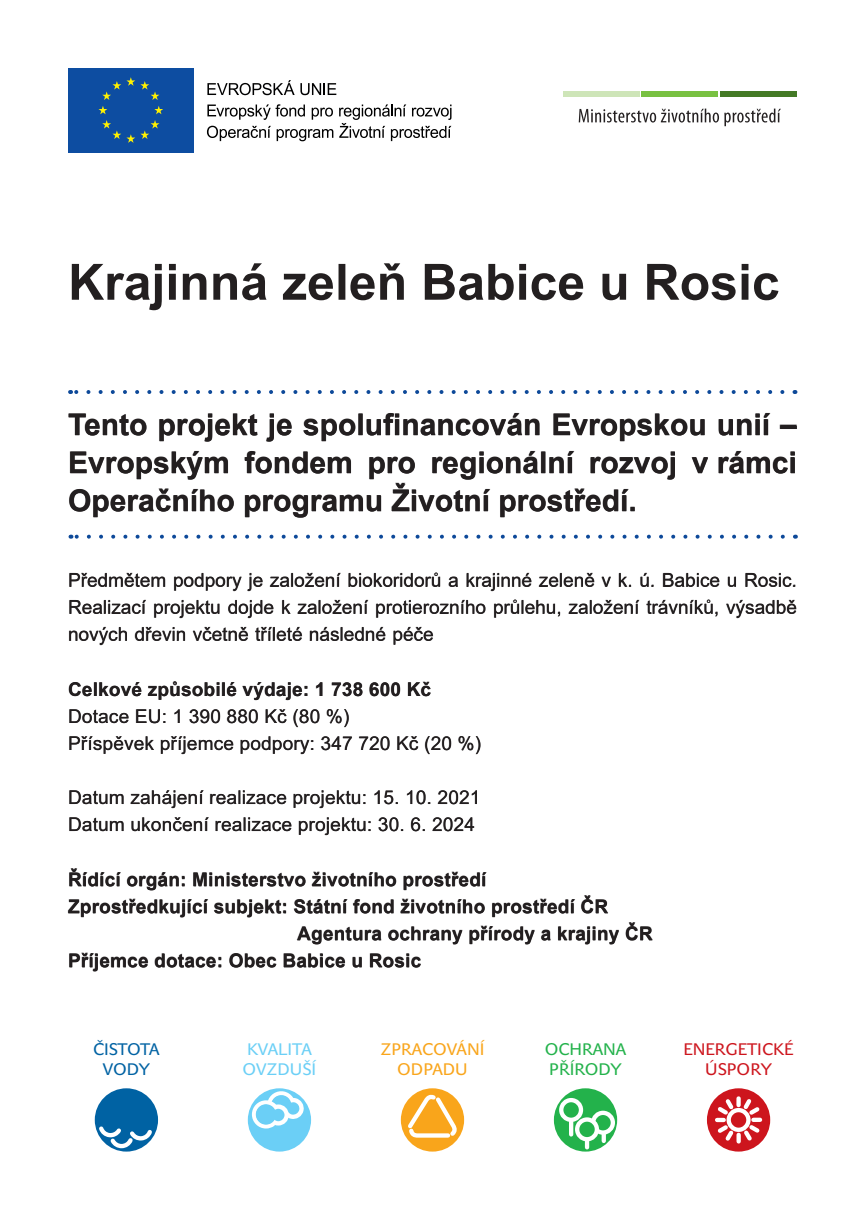
<style>
.page{position:relative;width:865px;height:1214px;background:#fff}
.page>*{position:absolute;margin:0;border:0;box-sizing:border-box;transform-origin:0 0}
.Spolufinancování{font:700 30px/38px "Arial";color:#231f20;text-align:justify}
.Cíl_projektu{font:19px/27px "Arial";color:#231f20;text-align:justify}
.Ostatní_náklady{font:19px/27px "Arial";letter-spacing:.01em;color:#231f20}
.Subjekty{font:700 19px/27px "Arial";letter-spacing:.01em;color:#231f20}
.Subjekt_1__řádek{font:700 19px "Arial";letter-spacing:.01em;color:#231f20}
.Celkové_náklady{font:700 19px "Arial";letter-spacing:.01em;color:#231f20}
.t1{font:16.5px/19.8px "John Sans Text Pro";color:#cd151d;text-align:center}
.t2{font:16.5px/19.8px "John Sans Text Pro";color:#f9a51b;text-align:center}
.t3{font:16.5px "John Sans Text Pro";color:#6bcff6}
.t4{font:16.5px "John Sans Text Pro";color:#23b24b}
.t5{font:16.5px/19.8px "John Sans Text Pro";letter-spacing:-.025em;color:#0062a3;text-align:center}
</style>
<div class="page">
<svg style="left:207px;top:80px;width:129px;height:15px"></svg>
<svg style="left:207px;top:104px;width:98px;height:16px"></svg>
<svg style="left:312px;top:108px;width:21px;height:12px"></svg>
<svg style="left:207px;top:126px;width:64px;height:15px"></svg>
<svg style="left:277px;top:129px;width:56px;height:12px"></svg>
<svg style="left:339px;top:104px;width:112px;height:37px"></svg>
<div style="left:68px;top:68px;width:126px;height:85px;background:#0d4da1"></div>
<svg style="left:98px;top:106px;width:9px;height:8px"></svg>
<svg style="left:154px;top:106px;width:9px;height:8px"></svg>
<svg style="left:102px;top:77px;width:57px;height:23px"></svg>
<svg style="left:102px;top:120px;width:57px;height:23px"></svg>
<div style="left:563px;top:91px;width:76px;height:6px;background:#cee5b8"></div>
<div style="left:641px;top:91px;width:77px;height:6px;background:#79c142"></div>
<div style="left:720px;top:91px;width:76px;height:6px;background:#447a26"></div>
<svg style="left:578px;top:109px;width:203px;height:17px"></svg>
<svg style="left:72px;top:263px;width:706px;height:47px"></svg>
<svg style="left:69px;top:953px;width:352px;height:18px"></svg>
<svg style="left:297px;top:923px;width:355px;height:21px"></svg>
<svg style="left:68px;top:896px;width:540px;height:21px"></svg>
<svg style="left:69px;top:869px;width:417px;height:21px"></svg>
<svg style="left:69px;top:817px;width:405px;height:18px"></svg>
<svg style="left:69px;top:790px;width:408px;height:18px"></svg>
<svg style="left:69px;top:736px;width:411px;height:18px"></svg>
<svg style="left:69px;top:709px;width:280px;height:18px"></svg>
<svg style="left:69px;top:681px;width:361px;height:19px"></svg>
<svg style="left:69px;top:627px;width:364px;height:17px"></svg>
<svg style="left:70px;top:599px;width:726px;height:18px"></svg>
<svg style="left:69px;top:572px;width:726px;height:18px"></svg>
<svg style="left:69px;top:451px;width:725px;height:66px"></svg>
<svg style="left:69px;top:413px;width:727px;height:28px"></svg>
<svg style="left:70px;top:390px;width:712px;height:4px"></svg>
<svg style="left:70px;top:534px;width:712px;height:4px"></svg>
<div style="left:95px;top:1088px;width:63px;height:63px;background:#0062a3;border-radius:50%"></div>
<svg style="left:96px;top:1126px;width:59px;height:24px"></svg>
<div style="left:248px;top:1088px;width:63px;height:63px;background:#6bcff6;border-radius:50%"></div>
<svg style="left:250px;top:1090px;width:54px;height:39px"></svg>
<div style="left:270px;top:1106px;width:17px;height:17px;background:#6bcff6;border-radius:50%"></div>
<div style="left:268px;top:1104px;width:21px;height:21px;border:4px solid #fff;border-radius:50%"></div>
<div style="left:256px;top:1104px;width:20px;height:20px;background:#6bcff6;border-radius:50%"></div>
<div style="left:401px;top:1088px;width:63px;height:63px;background:#f9a51b;border-radius:50%"></div>
<svg style="left:404px;top:1093px;width:51px;height:46px"></svg>
<div style="left:554px;top:1088px;width:63px;height:63px;background:#23b24b;border-radius:50%"></div>
<div style="left:559px;top:1097px;width:24px;height:24px;border:4px solid #fff;border-radius:50%"></div>
<hr style="left:569px;top:1120px;width:4px;height:14px;background:#fff">
<svg style="left:585px;top:1141px;width:4px;height:6px"></svg>
<svg style="left:601px;top:1134px;width:5px;height:6px"></svg>
<div style="left:591px;top:1110px;width:24px;height:24px;border:4px solid #fff;border-radius:50%"></div>
<svg style="left:577px;top:1119px;width:20px;height:20px"></svg>
<div style="left:575px;top:1117px;width:24px;height:24px;border:4px solid #fff;border-radius:50%"></div>
<div style="left:707px;top:1088px;width:63px;height:63px;background:#cd151d;border-radius:50%"></div>
<svg style="left:714px;top:1095px;width:49px;height:49px"></svg>
<p class="Spolufinancování" style="left:68px;top:406px;width:730px">Tento projekt je spolufinancován Evropskou unií – Evropským fondem pro regionální rozvoj v rámci Operačního programu Životní prostředí.</p>
<p class="Cíl_projektu" style="left:68px;top:566px;width:730px">Předmětem podpory je založení biokoridorů a krajinné zeleně v k. ú. Babice u Rosic.<br>Realizací projektu dojde k založení protierozního průlehu, založení trávníků, výsadbě nových dřevin včetně tříleté následné péče</p>
<p class="Celkové_náklady" style="left:68px;top:675px;width:364px">Celkové způsobilé výdaje: 1 738 600 Kč</p>
<p class="Ostatní_náklady" style="left:68px;top:702px;width:283px">Dotace EU: 1 390 880 Kč (80 %)</p>
<p class="Ostatní_náklady" style="left:68px;top:729px;width:414px">Příspěvek příjemce podpory: 347 720 Kč (20 %)</p>
<p class="Ostatní_náklady" style="left:68px;top:783px;width:414px">Datum zahájení realizace projektu: 15. 10. 2021<br>Datum ukončení realizace projektu: 30. 6. 2024</p>
<p class="Subjekt_1__řádek" style="left:68px;top:866px;width:420px">Řídící orgán: Ministerstvo životního prostředí</p>
<p class="Subjekty" style="left:297px;top:893px;width:357px;text-indent:-229px">Zprostředkující subjekt: Státní fond životního prostředí ČR<br>Agentura ochrany přírody a krajiny ČR</p>
<p class="Subjekty" style="left:68px;top:947px;width:355px">Příjemce dotace: Obec Babice u Rosic</p>
<p class="t5" style="left:93px;top:1039px;width:68px">ČISTOTA<br>VODY</p>
<p class="t3" style="left:247px;top:1040px;width:66px">KVALITA</p>
<p class="t3" style="left:242px;top:1059px;width:75px">OVZDUŠÍ</p>
<p class="t2" style="left:380px;top:1039px;width:105px">ZPRACOVÁNÍ<br>ODPADU</p>
<p class="t4" style="left:544px;top:1040px;width:83px">OCHRANA</p>
<p class="t4" style="left:549px;top:1059px;width:74px">PŘÍRODY</p>
<p class="t1" style="left:683px;top:1039px;width:112px">ENERGETICKÉ<br>ÚSPORY</p>
</div>
